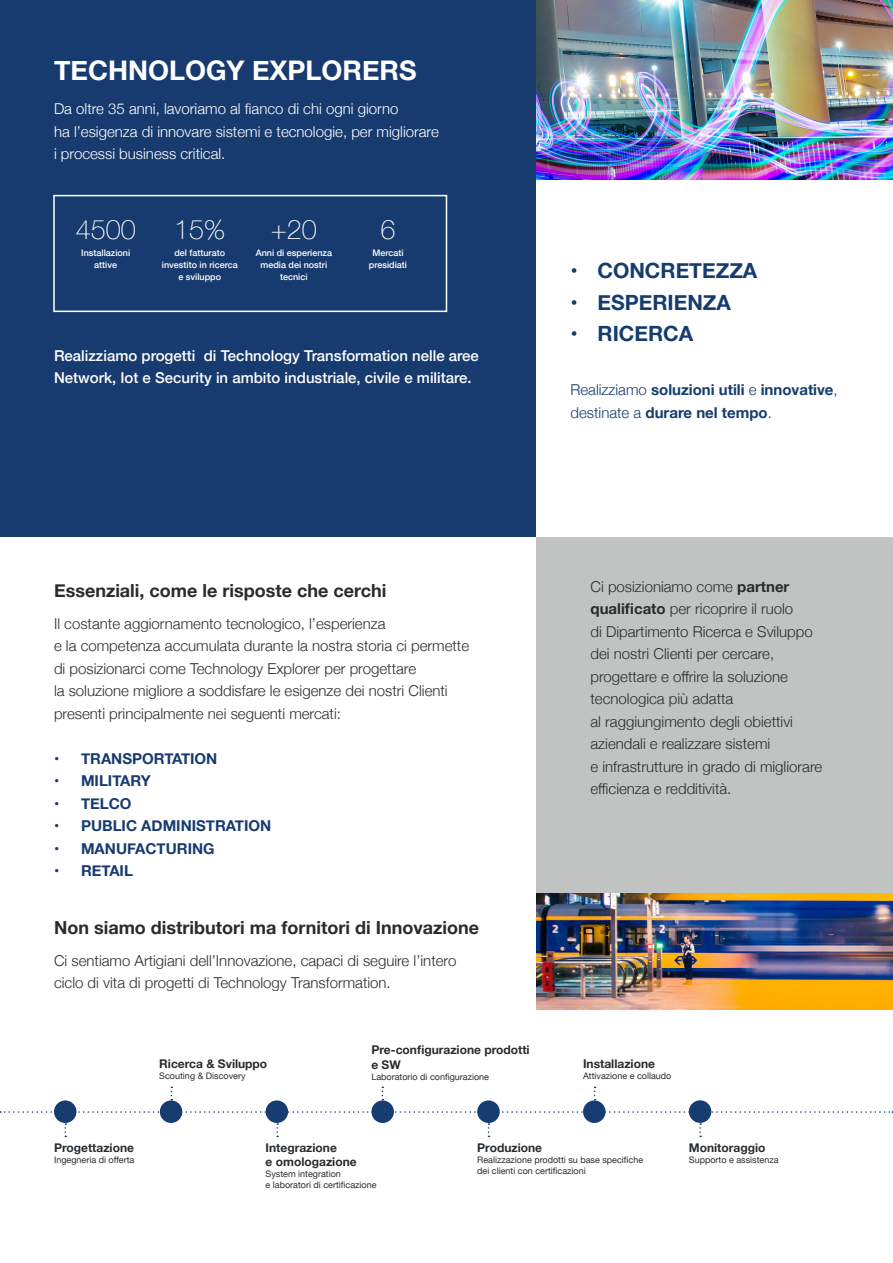
<style>
.page{position:relative;width:893px;height:1263px;background:#fff}
.page>*{position:absolute;margin:0;border:0;box-sizing:border-box;transform-origin:0 0}
.t1{font:700 27px "Helvetica Neue";color:#fff}
.t2{font:100 27px "Helvetica Neue";color:#fff}
.t3{font:700 21px "Helvetica Neue";color:#153c6e}
.t4{font:700 18px "Helvetica Neue";color:#292c2f}
.t5{font:300 15px/22.5px "Helvetica Neue";color:#292c2f}
.t6{font:300 15px "Helvetica Neue";color:#fff}
.t7{font:500 15px "Helvetica Neue";color:#fff}
.t8{font:700 15px "Helvetica Neue";color:#183b6f}
.t9{font:700 15px/22.5px "Helvetica Neue";color:#153c6e}
.t10{font:700 12px/14.4px "Helvetica Neue";color:#292c2f}
.t11{font:9px/10.8px "Helvetica Neue";color:#292c2f}
.t12{font:500 9px/12px "Helvetica Neue";color:#fff;text-align:center}
.s1{font-weight:300}
.s2{font-weight:700}
</style>
<div class="page">
<div style="left:536px;top:536px;width:357px;height:370px;background:#c1c3c2"></div>
<div style="left:0;top:0;width:536px;height:536px;background:#183b6f"></div>
<div style="left:53px;top:195px;width:394px;height:117px;border:2px solid #fff"></div>
<img style="left:536px;top:0;width:357px;height:180px">
<svg style="left:0;top:1111px;width:893px;height:2px"></svg>
<div style="left:54px;top:1100px;width:22px;height:23px;background:#173c70;border-radius:50%"></div>
<div style="left:160px;top:1100px;width:22px;height:23px;background:#173c70;border-radius:50%"></div>
<div style="left:266px;top:1100px;width:22px;height:23px;background:#173c70;border-radius:50%"></div>
<div style="left:371px;top:1100px;width:23px;height:23px;background:#173c70;border-radius:50%"></div>
<div style="left:477px;top:1100px;width:23px;height:23px;background:#173c70;border-radius:50%"></div>
<div style="left:583px;top:1100px;width:23px;height:23px;background:#173c70;border-radius:50%"></div>
<div style="left:689px;top:1100px;width:22px;height:23px;background:#173c70;border-radius:50%"></div>
<svg style="left:64px;top:1123px;width:2px;height:14px"></svg>
<svg style="left:594px;top:1086px;width:2px;height:14px"></svg>
<svg style="left:276px;top:1123px;width:2px;height:14px"></svg>
<svg style="left:699px;top:1123px;width:2px;height:14px"></svg>
<img style="left:536px;top:893px;width:357px;height:116px">
<p class="t1" style="left:54px;top:50px;width:364px">TECHNOLOGY EXPLORERS</p>
<p class="t6" style="left:54px;top:97px;width:346px">Da oltre 35 anni, lavoriamo al fianco di chi ogni giorno</p>
<p class="t6" style="left:54px;top:119px;width:386px">ha l’esigenza di innovare sistemi e tecnologie, per migliorare</p>
<p class="t6" style="left:54px;top:142px;width:173px">i processi business critical.</p>
<p class="t2" style="left:76px;top:209px;width:62px">4500</p>
<p class="t12" style="left:81px;top:246px;width:51px">Installazioni</p>
<p class="t12" style="left:94px;top:258px;width:24px">attive</p>
<p class="t2" style="left:174px;top:209px;width:53px">15%</p>
<p class="t12" style="left:162px;top:246px;width:77px">del fatturato investito in ricerca e sviluppo</p>
<p class="t2" style="left:271px;top:209px;width:48px">+20</p>
<p class="t12" style="left:256px;top:246px;width:78px">Anni di esperienza media dei nostri tecnici</p>
<p class="t2" style="left:380px;top:209px;width:17px">6</p>
<p class="t12" style="left:372px;top:246px;width:33px">Mercati</p>
<p class="t12" style="left:369px;top:258px;width:40px">presidiati</p>
<p class="t7" style="left:54px;top:343px;width:426px">Realizziamo progetti di Technology Transformation nelle aree</p>
<p class="t7" style="left:54px;top:366px;width:419px">Network, Iot e Security in ambito industriale, civile e militare.</p>
<p class="t3" style="left:570px;top:254px;width:188px">• CONCRETEZZA</p>
<p class="t3" style="left:570px;top:286px;width:162px">• ESPERIENZA</p>
<p class="t3" style="left:570px;top:317px;width:124px">• RICERCA</p>
<p class="t9" style="left:570px;top:379px;width:269px"><span class="s1">Realizziamo</span> soluzioni utili <span class="s1">e</span> innovative<span class="s1">, destinate a</span> durare nel tempo<span class="s1">.</span></p>
<p class="t4" style="left:54px;top:576px;width:334px">Essenziali, come le risposte che cerchi</p>
<p class="t5" style="left:54px;top:611px;width:333px">Il costante aggiornamento tecnologico, l’esperienza</p>
<p class="t5" style="left:54px;top:633px;width:417px">e la competenza accumulata durante la nostra storia ci permette</p>
<p class="t5" style="left:54px;top:656px;width:364px">di posizionarci come Technology Explorer per progettare</p>
<p class="t5" style="left:54px;top:678px;width:395px">la soluzione migliore a soddisfare le esigenze dei nostri Clienti presenti principalmente nei seguenti mercati:</p>
<p class="t8" style="left:54px;top:746px;width:165px">• TRANSPORTATION</p>
<p class="t8" style="left:54px;top:769px;width:98px">• MILITARY</p>
<p class="t8" style="left:54px;top:791px;width:79px">• TELCO</p>
<p class="t8" style="left:54px;top:814px;width:219px">• PUBLIC ADMINISTRATION</p>
<p class="t8" style="left:54px;top:836px;width:162px">• MANUFACTURING</p>
<p class="t8" style="left:54px;top:859px;width:80px">• RETAIL</p>
<p class="t4" style="left:54px;top:913px;width:427px">Non siamo distributori ma fornitori di Innovazione</p>
<p class="t5" style="left:54px;top:948px;width:404px">Ci sentiamo Artigiani dell’Innovazione, capaci di seguire l’intero ciclo di vita di progetti di Technology Transformation.</p>
<p class="t10" style="left:159px;top:1057px;width:109px">Ricerca &amp; Sviluppo</p>
<p class="t11" style="left:159px;top:1071px;width:88px">Scouting &amp; Discovery</p>
<p class="t10" style="left:371px;top:1043px;width:160px">Pre-configurazione prodotti e SW</p>
<p class="t11" style="left:371px;top:1071px;width:119px">Laboratorio di configurazione</p>
<p class="t5" style="left:590px;top:574px;width:204px">Ci posizioniamo come <span class="s2">partner qualificato</span> per ricoprire il ruolo</p>
<p class="t5" style="left:590px;top:619px;width:224px">di Dipartimento Ricerca e Sviluppo</p>
<p class="t5" style="left:590px;top:642px;width:185px">dei nostri Clienti per cercare,</p>
<p class="t5" style="left:590px;top:664px;width:199px">progettare e offrire la soluzione tecnologica più adatta</p>
<p class="t5" style="left:590px;top:709px;width:204px">al raggiungimento degli obiettivi aziendali e realizzare sistemi</p>
<p class="t5" style="left:590px;top:754px;width:233px">e infrastrutture in grado di migliorare efficienza e redditività.</p>
<p class="t10" style="left:583px;top:1057px;width:73px">Installazione</p>
<p class="t11" style="left:583px;top:1071px;width:90px">Attivazione e collaudo</p>
<p class="t10" style="left:54px;top:1141px;width:82px">Progettazione</p>
<p class="t11" style="left:54px;top:1155px;width:82px">Ingegneria di offerta</p>
<p class="t10" style="left:266px;top:1141px;width:73px">Integrazione</p>
<p class="t10" style="left:266px;top:1155px;width:93px">e omologazione</p>
<p class="t11" style="left:266px;top:1169px;width:77px">System integration</p>
<p class="t11" style="left:266px;top:1180px;width:112px">e laboratori di certificazione</p>
<p class="t10" style="left:477px;top:1141px;width:66px">Produzione</p>
<p class="t11" style="left:477px;top:1155px;width:167px">Realizzazione prodotti su base specifiche dei clienti con certificazioni</p>
<p class="t10" style="left:689px;top:1141px;width:78px">Monitoraggio</p>
<p class="t11" style="left:689px;top:1155px;width:91px">Supporto e assistenza</p>
</div>
